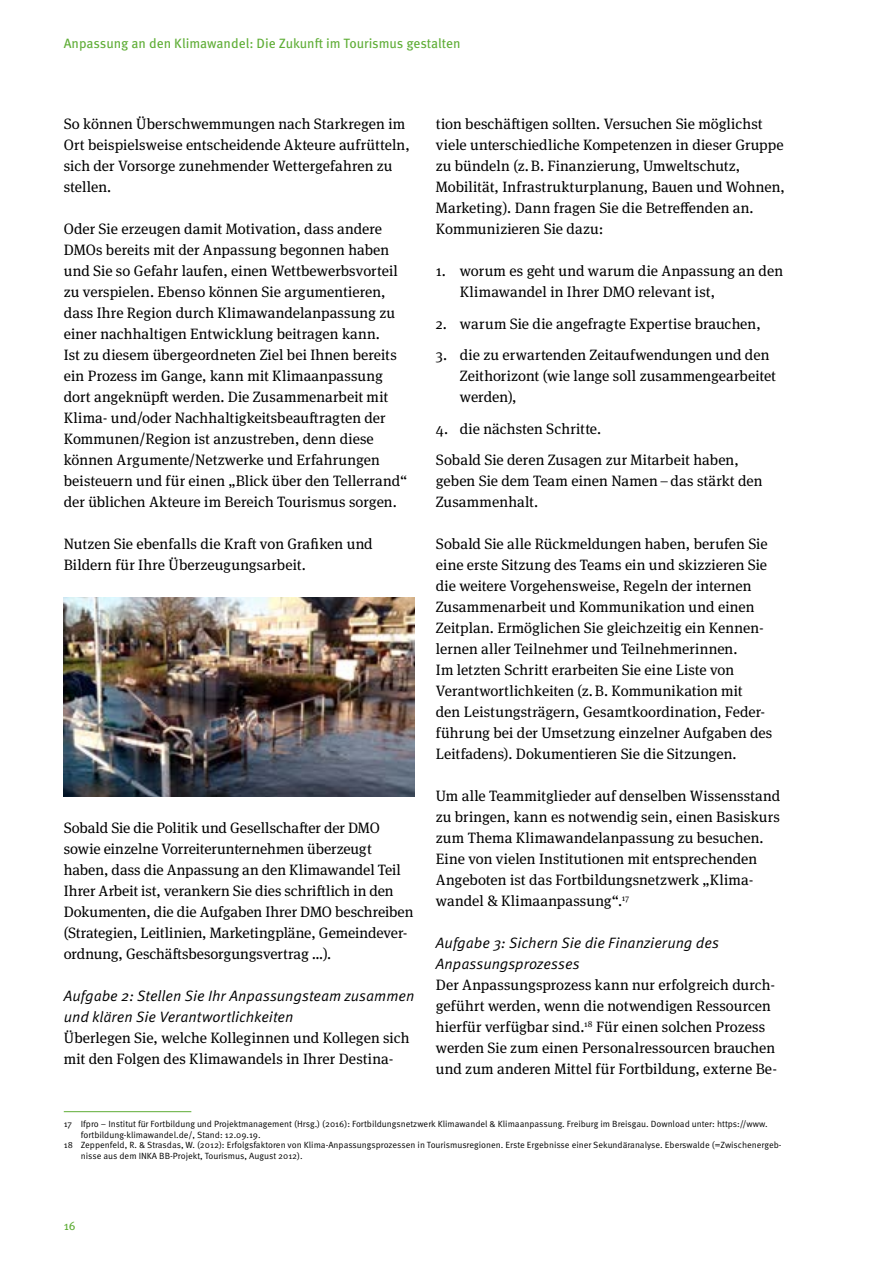
<style>
.page{position:relative;width:893px;height:1263px;background:#fff}
.page>*{position:absolute;margin:0;border:0;box-sizing:border-box;transform-origin:0 0}
.t1{font:15px/21px "Meta Serif Pro";letter-spacing:.005em;color:#000}
.t2{font:15px/21px "Meta Pro Norm Ita";color:#000}
.t3{font:13.5px "Meta Pro";letter-spacing:-.005em;color:#5ead35}
.t4{font:12px "Meta Pro";color:#5ead35}
.t5{font:9px "Meta Pro Norm";color:#000}
</style>
<div class="page">
<hr style="left:64px;top:1111px;width:127px;height:1px;background:#5ead35">
<img style="left:64px;top:597px;width:351px;height:199px">
<p class="t3" style="left:64px;top:33px;width:398px">Anpassung an den Klimawandel: Die Zukunft im Tourismus gestalten</p>
<p class="t1" style="left:64px;top:113px;width:348px">So können Überschwemmungen nach Starkregen im Ort beispielsweise entscheidende Akteure aufrütteln, sich der Vorsorge zunehmender Wettergefahren zu stellen.</p>
<p class="t1" style="left:64px;top:218px;width:345px">Oder Sie erzeugen damit Motivation, dass andere DMOs bereits mit der Anpassung begonnen haben und Sie so Gefahr laufen, einen Wettbewerbsvorteil zu verspielen. Ebenso können Sie argumentieren, dass Ihre Region durch Klimawandelanpassung zu einer nachhaltigen Entwicklung beitragen kann.<br>Ist zu diesem übergeordneten Ziel bei Ihnen bereits ein Prozess im Gange, kann mit Klimaanpassung dort angeknüpft werden. Die Zusammenarbeit mit Klima- und/oder Nachhaltigkeitsbeauftragten der Kommunen/Region ist anzustreben, denn diese können Argumente/Netzwerke und Erfahrungen beisteuern und für einen „Blick über den Tellerrand“ der üblichen Akteure im Bereich Tourismus sorgen.</p>
<p class="t1" style="left:64px;top:533px;width:311px">Nutzen Sie ebenfalls die Kraft von Grafiken und<br>Bildern für Ihre Überzeugungsarbeit.</p>
<p class="t1" style="left:64px;top:816px;width:351px">Sobald Sie die Politik und Gesellschafter der DMO sowie einzelne Vorreiterunternehmen überzeugt haben, dass die Anpassung an den Klimawandel Teil Ihrer Arbeit ist, verankern Sie dies schriftlich in den Dokumenten, die die Aufgaben Ihrer DMO beschreiben (Strategien, Leitlinien, Marketingpläne, Gemeindever&shy;ordnung, Geschäftsbesorgungsvertrag …).</p>
<p class="t2" style="left:64px;top:984px;width:352px">Aufgabe 2: Stellen Sie Ihr Anpassungsteam zusammen und klären Sie Verantwortlichkeiten</p>
<p class="t1" style="left:64px;top:1026px;width:347px">Überlegen Sie, welche Kolleginnen und Kollegen sich mit den Folgen des Klimawandels in Ihrer Destina-</p>
<p class="t1" style="left:436px;top:113px;width:351px">tion beschäftigen sollten. Versuchen Sie möglichst viele unterschiedliche Kompetenzen in dieser Gruppe zu bündeln (z.B. Finanzierung, Umweltschutz, Mobilität, Infrastrukturplanung, Bauen und Wohnen, Marketing). Dann fragen Sie die Betreffenden an.<br>Kommunizieren Sie dazu:</p>
<p class="t1" style="left:460px;top:260px;width:325px;text-indent:-24px">1. worum es geht und warum die Anpassung an den<br>Klimawandel in Ihrer DMO relevant ist,</p>
<p class="t1" style="left:436px;top:312px;width:326px">2. warum Sie die angefragte Expertise brauchen,</p>
<p class="t1" style="left:460px;top:344px;width:318px;text-indent:-24px">3. die zu erwartenden Zeitaufwendungen und den<br>Zeithorizont (wie lange soll zusammengearbeitet werden),</p>
<p class="t1" style="left:436px;top:412px;width:304px;line-height:31.5px">4. die nächsten Schritte.<br>Sobald Sie deren Zusagen zur Mitarbeit haben,</p>
<p class="t1" style="left:436px;top:470px;width:328px">geben Sie dem Team einen Namen–das stärkt den<br>Zusammenhalt.</p>
<p class="t1" style="left:436px;top:533px;width:338px">Sobald Sie alle Rückmeldungen haben, berufen Sie eine erste Sitzung des Teams ein und skizzieren Sie die weitere Vorgehensweise, Regeln der internen Zusammenarbeit und Kommunikation und einen Zeitplan. Ermöglichen Sie gleichzeitig ein Kennen&shy;lernen aller Teilnehmer und Teilnehmerinnen.<br>Im letzten Schritt erarbeiten Sie eine Liste von Verantwortlichkeiten (z.B. Kommunikation mit<br>den Leistungsträgern, Gesamtkoordination, Feder&shy;führung bei der Umsetzung einzelner Aufgaben des Leitfadens). Dokumentieren Sie die Sitzungen.</p>
<p class="t1" style="left:436px;top:785px;width:346px">Um alle Teammitglieder auf denselben Wissensstand zu bringen, kann es notwendig sein, einen Basiskurs zum Thema Klimawandelanpassung zu besuchen.<br>Eine von vielen Institutionen mit entsprechenden Angeboten ist das Fortbildungsnetzwerk „Klima&shy;wandel &amp; Klimaanpassung“.<sup>17</sup></p>
<p class="t2" style="left:436px;top:931px;width:285px">Aufgabe 3: Sichern Sie die Finanzierung des<br>Anpassungsprozesses</p>
<p class="t1" style="left:436px;top:974px;width:343px">Der Anpassungsprozess kann nur erfolgreich durch&shy;geführt werden, wenn die notwendigen Ressourcen hierfür verfügbar sind.<sup>18</sup> Für einen solchen Prozess werden Sie zum einen Personalressourcen brauchen und zum anderen Mittel für Fortbildung, externe Be-</p>
<p class="t5" style="left:64px;top:1117px;width:704px">17 Ifpro – Institut für Fortbildung und Projektmanagement (Hrsg.) (2016): Fortbildungsnetzwerk Klimawandel &amp; Klimaanpassung. Freiburg im Breisgau. Download unter: https://www.</p>
<p class="t5" style="left:81px;top:1128px;width:180px">fortbildung-klimawandel.de/, Stand: 12.09.19.</p>
<p class="t5" style="left:64px;top:1138px;width:719px">18 Zeppenfeld, R. &amp; Strasdas, W. (2012): Erfolgsfaktoren von Klima-Anpassungsprozessen in Tourismusregionen. Erste Ergebnisse einer Sekundäranalyse. Eberswalde (=Zwischenergeb-</p>
<p class="t5" style="left:81px;top:1149px;width:222px">nisse aus dem INKA BB-Projekt, Tourismus, August 2012).</p>
<p class="t4" style="left:64px;top:1216px;width:14px">16</p>
</div>
